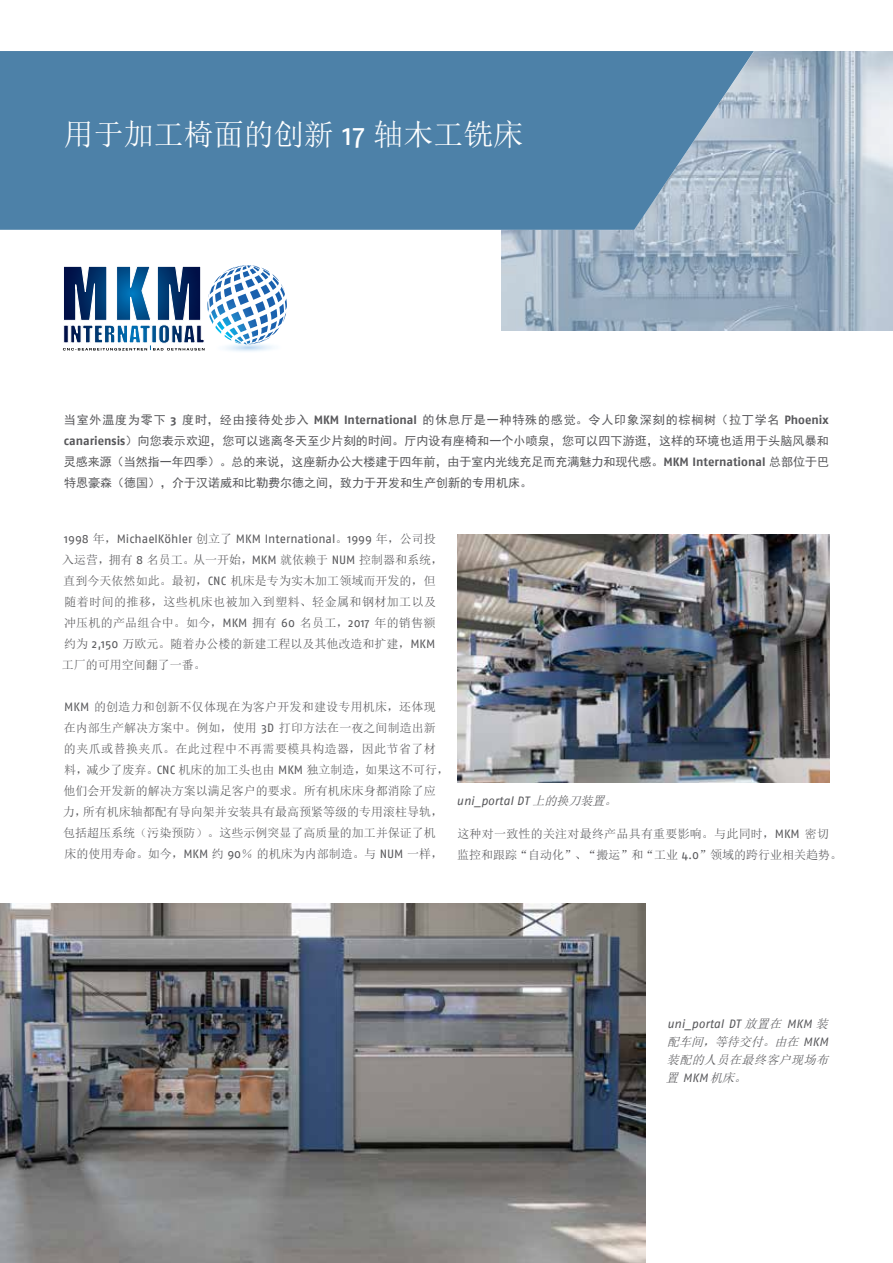
<style>
.page{position:relative;width:893px;height:1263px;background:#fff}
.page>*{position:absolute;margin:0;border:0;box-sizing:border-box;transform-origin:0 0}
.t1{font:30px "Sim Sun";color:#fff}
.t2{font:12px/21px "Sim Sun";color:#58585b}
.t3{font:12px/21px "Sim Hei";color:#58585b;text-align:justify}
.t4{font:12px/21px "Sim Sun";letter-spacing:.02em;color:#58585b}
.t5{font:12px "Fago No";color:#58585b}
.t6{font:italic 12px "Fago No";color:#58585b}
.t7{font:italic 12px/18px "Sim Sun";color:#58585b}
.s1{font-family:"Fago No"}
.s2{font-family:"Fago No";font-weight:700}
.s3{font-family:"Sim Sun"}
</style>
<div class="page">
<img style="left:501px;top:51px;width:392px;height:279px">
<img style="left:0;top:904px;width:646px;height:359px">
<img style="left:457px;top:534px;width:372px;height:248px">
<svg style="left:63px;top:265px;width:224px;height:85px"></svg>
<svg style="left:0;top:51px;width:754px;height:179px;background:#5586ab"></svg>
<h1 class="t1" style="left:64px;top:119px;width:461px">用于加工椅面的创新 <span class="s1">17</span> 轴木工铣床</h1>
<p class="t3" style="left:64px;top:409px;width:767px">当室外温度为零下 <span class="s2">3</span> 度时，经由接待处步入 <span class="s2">MKM International</span> 的休息厅是一种特殊的感觉。令人印象深刻的棕榈树（拉丁学名 <span class="s2">Phoenix canariensis</span>）向您表示欢迎，您可以逃离冬天至少片刻的时间。厅内设有座椅和一个小喷泉，您可以四下游逛，这样的环境也适用于头脑风暴和灵感来源（当然指一年四季）。总的来说，这座新办公大楼建于四年前，由于室内光线充足而充满魅力和现代感。<span class="s2">MKM International</span> 总部位于巴特恩豪森（德国），介于汉诺威和比勒费尔德之间，致力于开发和生产创新的专用机床。</p>
<p class="t5" style="left:64px;top:532px;width:373px">1998 <span class="s3">年，</span>MichaelKöhler <span class="s3">创立了</span> MKM International<span class="s3">。</span>1999 <span class="s3">年，公司投</span></p>
<p class="t2" style="left:62px;top:549px;width:383px">入运营，拥有 <span class="s1">8</span> 名员工。从一开始，<span class="s1">MKM</span> 就依赖于 <span class="s1">NUM</span> 控制器和系统，直到今天依然如此。最初，<span class="s1">CNC</span> 机床是专为实木加工领域而开发的，但随着时间的推移，这些机床也被加入到塑料、轻金属和钢材加工以及冲压机的产品组合中。如今，<span class="s1">MKM</span> 拥有 <span class="s1">60</span> 名员工，<span class="s1">2017</span> 年的销售额约为 <span class="s1">2,150</span> 万欧元。随着办公楼的新建工程以及其他改造和扩建，<span class="s1">MKM</span>工厂的可用空间翻了一番。</p>
<p class="t2" style="left:63px;top:696px;width:387px"><span class="s1">MKM</span> 的创造力和创新不仅体现在为客户开发和建设专用机床，还体现在内部生产解决方案中。例如，使用 <span class="s1">3D</span> 打印方法在一夜之间制造出新的夹爪或替换夹爪。在此过程中不再需要模具构造器，因此节省了材料，减少了废弃。<span class="s1">CNC</span> 机床的加工头也由 <span class="s1">MKM</span> 独立制造，如果这不可行，他们会开发新的解决方案以满足客户的要求。所有机床床身都消除了应力，所有机床轴都配有导向架并安装具有最高预紧等级的专用滚柱导轨，包括超压系统（污染预防）。这些示例突显了高质量的加工并保证了机床的使用寿命。如今，<span class="s1">MKM</span> 约 <span class="s1">90</span>％的机床为内部制造。与 <span class="s1">NUM</span> 一样，</p>
<p class="t6" style="left:457px;top:794px;width:164px">uni_portal DT <span class="s3">上的换刀装置。</span></p>
<p class="t4" style="left:457px;top:823px;width:386px">这种对一致性的关注对最终产品具有重要影响。与此同时，<span class="s1">MKM</span> 密切监控和跟踪“自动化”、“搬运”和“工业 <span class="s1">4.0</span>”领域的跨行业相关趋势。</p>
<p class="t6" style="left:667px;top:1017px;width:165px">uni_portal DT <span class="s3">放置在</span> MKM <span class="s3">装</span></p>
<p class="t7" style="left:666px;top:1033px;width:167px">配车间，等待交付。由在 <span class="s1">M K M</span>装配的人员在最终客户现场布置 <span class="s1">MKM</span> 机床。</p>
</div>
